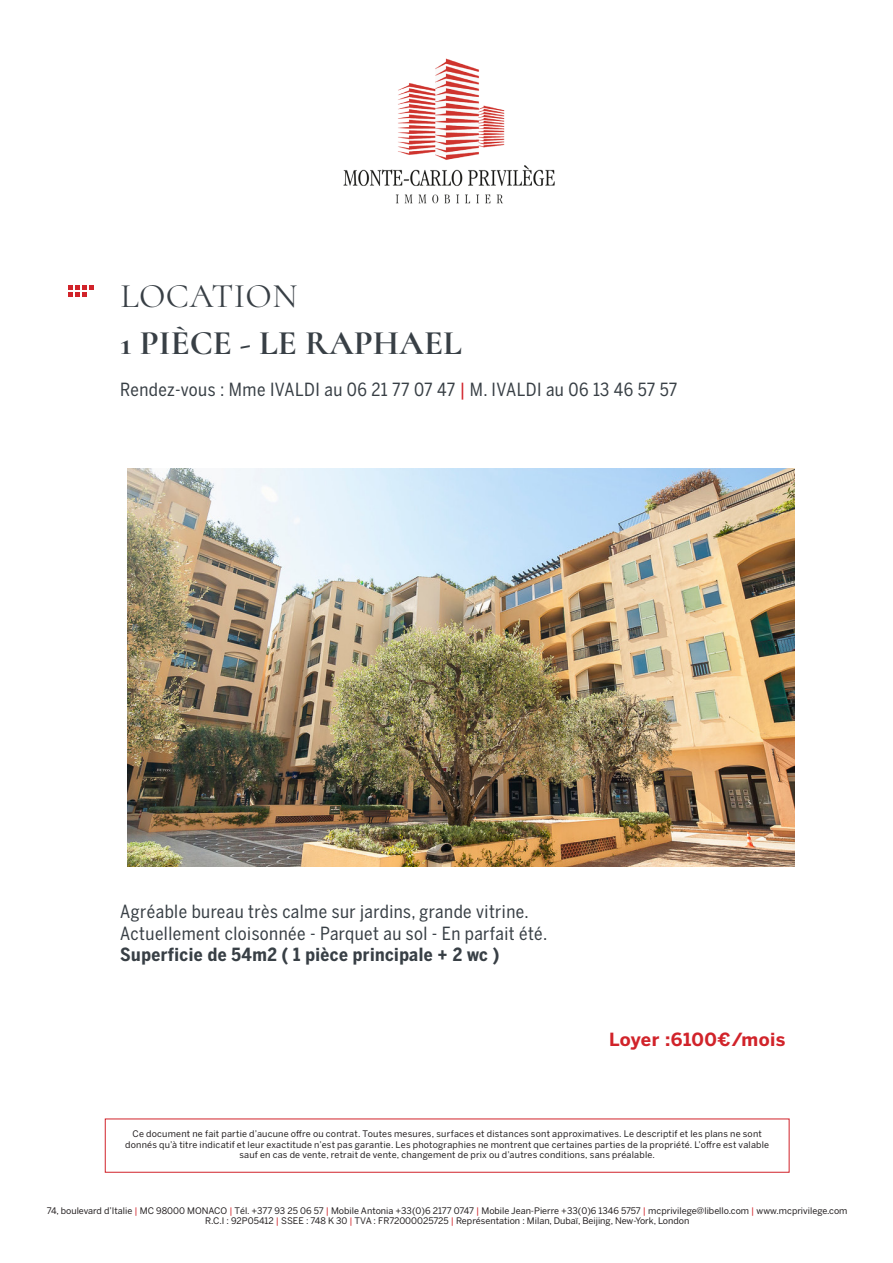
<style>
.page{position:relative;width:893px;height:1263px;background:#fff}
.page>*{position:absolute;margin:0;border:0;box-sizing:border-box;transform-origin:0 0}
.t1{font:700 34.5px "Cormorant";color:#383f45}
.t2{font:34.5px "Cormorant";letter-spacing:.01em;color:#383f45}
.t3{font:18px/21.6px "Benton Sans Cond";letter-spacing:.025em;color:#383f45}
.t4{font:700 18px "Benton Sans";letter-spacing:.025em;color:#d1232a}
.t5{font:9px/10.8px "Benton Sans";letter-spacing:.015em;color:#231f20;text-align:center}
.s1{color:#d1232a}
.s2{font-weight:700}
</style>
<div class="page">
<img style="left:343px;top:58px;width:212px;height:146px">
<svg style="left:69px;top:286px;width:24px;height:11px"></svg>
<img style="left:127px;top:468px;width:667px;height:398px">
<p class="t2" style="left:120px;top:275px;width:178px">LOCATION</p>
<p class="t1" style="left:120px;top:322px;width:343px">1 PIÈCE - LE RAPHAEL</p>
<p class="t3" style="left:120px;top:379px;width:559px">Rendez-vous : Mme IVALDI au 06 21 77 07 47 <span class="s1">|</span> M. IVALDI au 06 13 46 57 57</p>
<p class="t3" style="left:120px;top:900px;width:410px">Agréable bureau très calme sur jardins, grande vitrine.</p>
<p class="t3" style="left:120px;top:922px;width:429px">Actuellement cloisonnée - Parquet au sol - En parfait été.<br><span class="s2">Superficie de 54m2 ( 1 pièce principale + 2 wc )</span></p>
<p class="t4" style="left:609px;top:1029px;width:178px">Loyer :6100€/mois</p>
<p class="t5" style="left:125px;top:1128px;width:646px">Ce document ne fait partie d’aucune offre ou contrat. Toutes mesures, surfaces et distances sont approximatives. Le descriptif et les plans ne sont donnés qu’à titre indicatif et leur exactitude n’est pas garantie. Les photographies ne montrent que certaines parties de la propriété. L’offre est valable sauf en cas de vente, retrait de vente, changement de prix ou d’autres conditions, sans préalable.</p>
<p class="t5" style="left:47px;top:1205px;width:802px">74, boulevard d’Italie <span class="s1">|</span> MC 98000 MONACO <span class="s1">|</span> Tél. +377 93 25 06 57 <span class="s1">|</span> Mobile Antonia +33(0)6 2177 0747 <span class="s1">|</span> Mobile Jean-Pierre +33(0)6 1346 5757 <span class="s1">|</span> mcprivilege@libello.com <span class="s1">|</span> www.mcprivilege.com</p>
<p class="t5" style="left:205px;top:1215px;width:486px">R.C.I : 92P05412 <span class="s1">|</span> SSEE : 748 K 30 <span class="s1">|</span> TVA : FR72000025725 <span class="s1">|</span> Représentation : Milan, Dubaï, Beijing, New-York, London</p>
</div>
